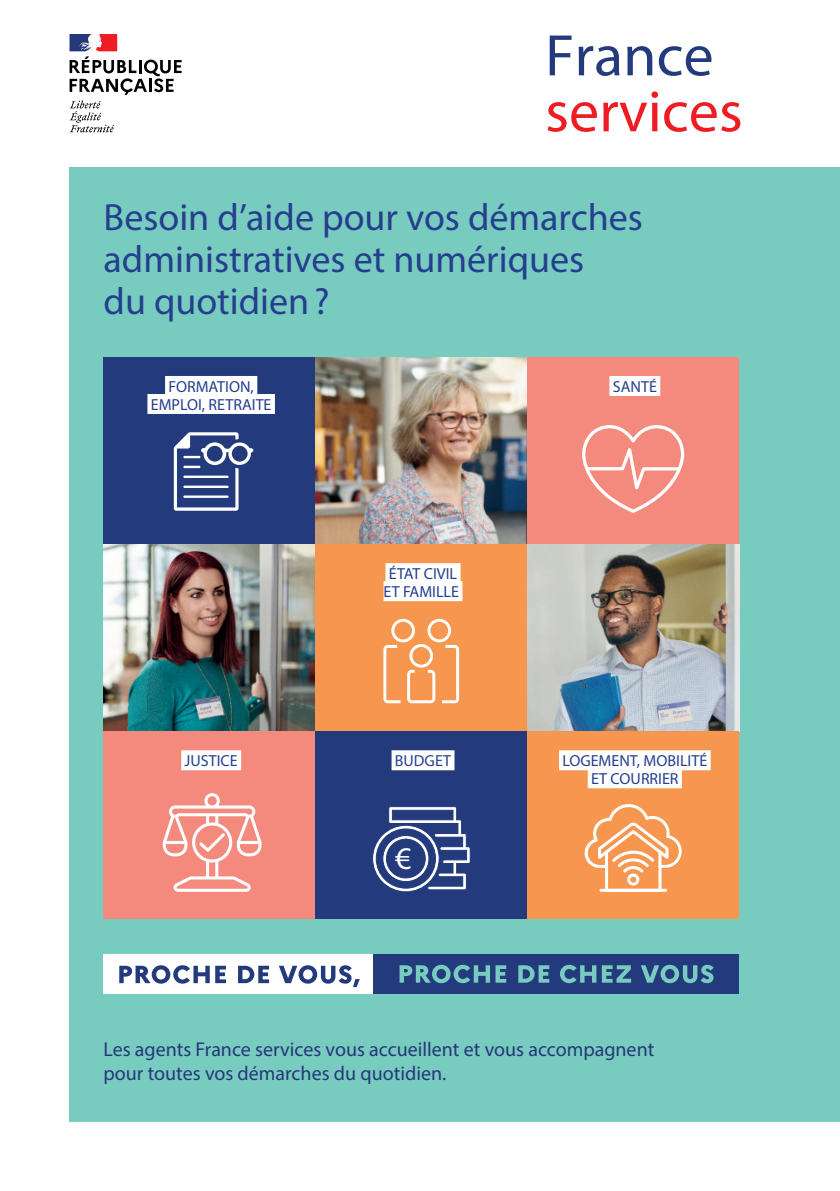
<style>
.page{position:relative;width:840px;height:1191px;background:#fff}
.page>*{position:absolute;margin:0;border:0;box-sizing:border-box;transform-origin:0 0}
.t1{font:59px "Myriad Pro";color:#ee1d23}
.t2{font:59px "Myriad Pro";color:#233b7d}
.t3{font:38px/42px "Myriad Pro";color:#253f8e}
.TXT_SOULIGNÉ_SANS{font:31.6px "Myriad Pro";color:#fff}
.t4{font:20px/24px "Myriad Pro";color:#263879}
.TXT_SOULIGNÉ_BLANC{font:16px/18px "Myriad Pro";color:#253f8e;text-align:center}
</style>
<div class="page">
<div style="left:69px;top:167px;width:770px;height:954px;background:#78cbbf"></div>
<svg style="left:69px;top:101px;width:45px;height:31px"></svg>
<svg style="left:69px;top:34px;width:112px;height:61px"></svg>
<div style="left:373px;top:954px;width:365px;height:39px;background:#233b7d"></div>
<svg style="left:399px;top:964px;width:107px;height:19px"></svg>
<svg style="left:518px;top:965px;width:31px;height:17px"></svg>
<svg style="left:560px;top:964px;width:70px;height:19px"></svg>
<svg style="left:641px;top:964px;width:72px;height:19px"></svg>
<div style="left:103px;top:954px;width:270px;height:39px;background:#fff"></div>
<svg style="left:119px;top:965px;width:107px;height:18px"></svg>
<svg style="left:238px;top:965px;width:31px;height:18px"></svg>
<svg style="left:279px;top:965px;width:80px;height:22px"></svg>
<div style="left:103px;top:357px;width:212px;height:187px;background:#233b7d"></div>
<div style="left:165px;top:376px;width:92px;height:20px;background:#fff"></div>
<div style="left:147px;top:394px;width:128px;height:20px;background:#fff"></div>
<img style="left:315px;top:357px;width:212px;height:187px">
<div style="left:527px;top:357px;width:211px;height:187px;background:#f48a7d"></div>
<div style="left:609px;top:376px;width:51px;height:20px;background:#fff"></div>
<img style="left:103px;top:544px;width:212px;height:187px">
<div style="left:315px;top:544px;width:212px;height:187px;background:#f7964e"></div>
<div style="left:385px;top:563px;width:75px;height:20px;background:#fff"></div>
<div style="left:383px;top:581px;width:79px;height:20px;background:#fff"></div>
<img style="left:527px;top:544px;width:211px;height:187px">
<div style="left:103px;top:731px;width:212px;height:187px;background:#f48a7d"></div>
<div style="left:181px;top:750px;width:60px;height:20px;background:#fff"></div>
<div style="left:315px;top:731px;width:212px;height:187px;background:#233b7d"></div>
<div style="left:391px;top:750px;width:63px;height:20px;background:#fff"></div>
<div style="left:527px;top:731px;width:211px;height:187px;background:#f7964e"></div>
<div style="left:558px;top:750px;width:152px;height:20px;background:#fff"></div>
<div style="left:587px;top:768px;width:94px;height:20px;background:#fff"></div>
<svg style="left:173px;top:432px;width:80px;height:79px"></svg>
<hr style="left:183px;top:475px;width:45px;height:3px;background:#fff">
<hr style="left:183px;top:485px;width:45px;height:3px;background:#fff">
<hr style="left:183px;top:495px;width:45px;height:3px;background:#fff">
<svg style="left:584px;top:804px;width:98px;height:87px"></svg>
<svg style="left:383px;top:619px;width:76px;height:84px"></svg>
<svg style="left:582px;top:425px;width:103px;height:88px"></svg>
<svg style="left:163px;top:793px;width:98px;height:98px"></svg>
<svg style="left:372px;top:806px;width:98px;height:86px"></svg>
<h1 class="t2" style="left:545px;top:19px;width:170px">France</h1>
<h1 class="t1" style="left:545px;top:75px;width:199px">services</h1>
<p class="t3" style="left:103px;top:195px;width:540px">Besoin d’aide pour vos démarches administratives et numériques<br>du quotidien?</p>
<p class="TXT_SOULIGNÉ_BLANC" style="left:151px;top:377px;width:122px">FORMATION,<br>EMPLOI, RETRAITE</p>
<p class="TXT_SOULIGNÉ_BLANC" style="left:612px;top:377px;width:46px">SANTÉ</p>
<p class="TXT_SOULIGNÉ_BLANC" style="left:383px;top:564px;width:77px">ÉTAT CIVIL<br>ET FAMILLE</p>
<p class="TXT_SOULIGNÉ_BLANC" style="left:184px;top:751px;width:55px">JUSTICE</p>
<p class="TXT_SOULIGNÉ_BLANC" style="left:395px;top:751px;width:58px">BUDGET</p>
<p class="TXT_SOULIGNÉ_BLANC" style="left:562px;top:751px;width:146px">LOGEMENT, MOBILITÉ<br>ET COURRIER</p>
<p class="TXT_SOULIGNÉ_SANS" style="left:395px;top:839px;width:18px">€</p>
<p class="t4" style="left:103px;top:1037px;width:552px">Les agents France services vous accueillent et vous accompagnent pour toutes vos démarches du quotidien.</p>
</div>
